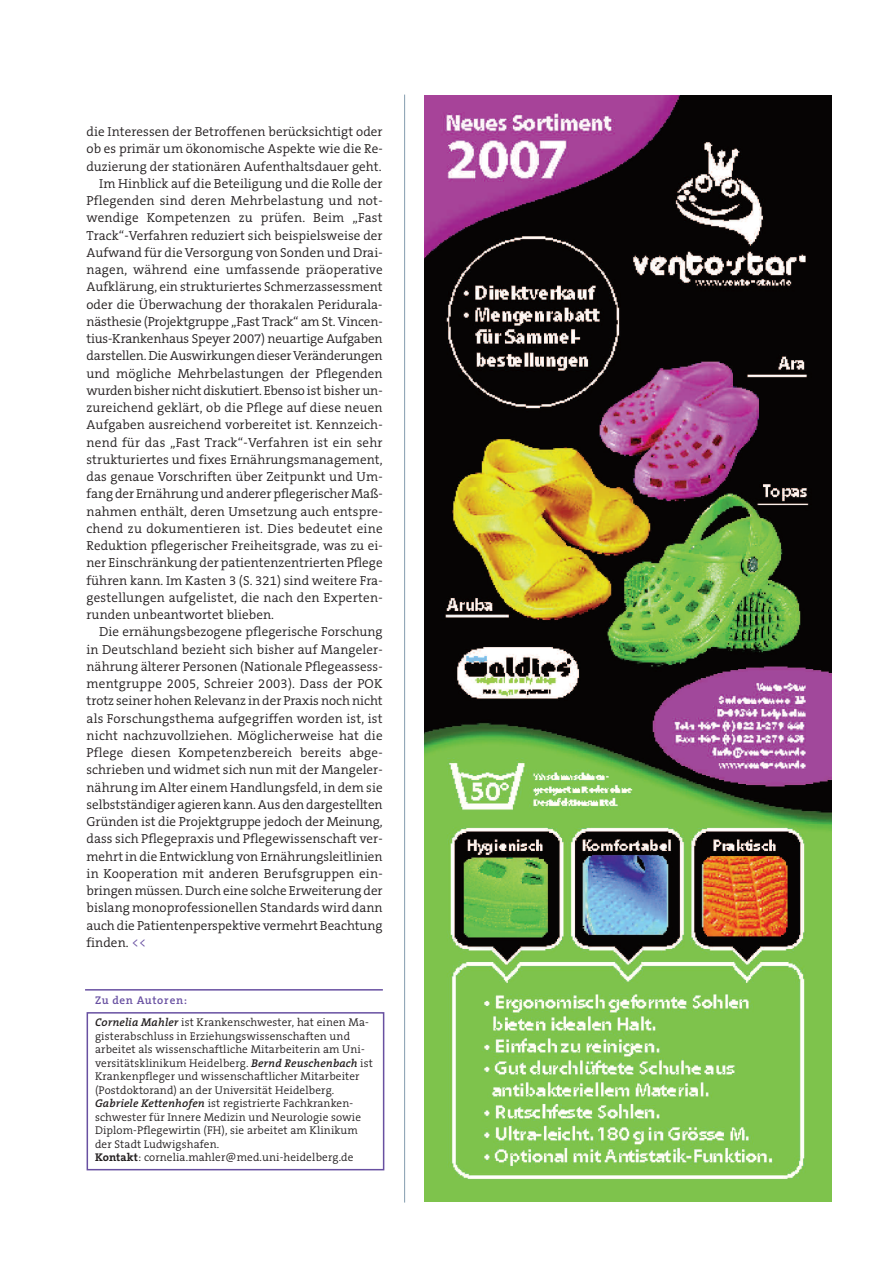
<style>
.page{position:relative;width:893px;height:1263px;background:#fff}
.page>*{position:absolute;margin:0;border:0;box-sizing:border-box;transform-origin:0 0}
.t1{font:300 13.2px "The Serif B4";letter-spacing:.005em;color:#231f20}
.t2{font:300 13.2px "The Serif B4";letter-spacing:-.015em;color:#231f20}
.t3{font:300 11.25px/13.5px "The Serif B4";letter-spacing:.01em;color:#231f20}
.t4{font:600 11.25px "The Serif B6";letter-spacing:.055em;color:#6850a1}
.s1{color:#6850a1}
.s2{font-family:"The Serif B6";font-weight:600;font-style:italic}
.s3{font-family:"The Serif B7";font-weight:700}
</style>
<div class="page">
<img style="left:425px;top:96px;width:406px;height:1105px">
<hr style="left:85px;top:989px;width:298px;height:1px;background:#6850a1">
<div style="left:87px;top:1012px;width:297px;height:158px;border:2px solid #6850a1"></div>
<hr style="left:404px;top:95px;width:1px;height:1107px;background:#839caf">
<p class="t1" style="left:87px;top:125px;width:298px">die Interessen der Betroffenen berücksichtigt oder</p>
<p class="t1" style="left:87px;top:142px;width:298px">ob es primär um ökonomische Aspekte wie die Re-</p>
<p class="t1" style="left:87px;top:159px;width:297px">duzierung der stationären Aufenthaltsdauer geht.</p>
<p class="t1" style="left:99px;top:177px;width:285px">Im Hinblick auf die Beteiligung und die Rolle der</p>
<p class="t1" style="left:87px;top:194px;width:298px">Pflegenden sind deren Mehrbelastung und not-</p>
<p class="t1" style="left:87px;top:211px;width:298px">wendige Kompetenzen zu prüfen. Beim „Fast</p>
<p class="t1" style="left:87px;top:228px;width:298px">Track“-Verfahren reduziert sich beispielsweise der</p>
<p class="t1" style="left:87px;top:246px;width:298px">Aufwand für die Versorgung von Sonden und Drai-</p>
<p class="t1" style="left:87px;top:263px;width:298px">nagen, während eine umfassende präoperative</p>
<p class="t1" style="left:87px;top:280px;width:298px">Aufklärung, ein strukturiertes Schmerzassessment</p>
<p class="t1" style="left:87px;top:297px;width:298px">oder die Überwachung der thorakalen Peridurala-</p>
<p class="t1" style="left:87px;top:315px;width:298px">nästhesie (Projektgruppe „Fast Track“ am St. Vincen-</p>
<p class="t1" style="left:87px;top:332px;width:298px">tius-Krankenhaus Speyer 2007) neuartige Aufgaben</p>
<p class="t2" style="left:87px;top:349px;width:298px">darstellen.DieAuswirkungendieserVeränderungen</p>
<p class="t1" style="left:87px;top:366px;width:298px">und mögliche Mehrbelastungen der Pflegenden</p>
<p class="t2" style="left:87px;top:384px;width:298px">wurdenbishernichtdiskutiert. Ebenso ist bisher un-</p>
<p class="t1" style="left:87px;top:401px;width:298px">zureichend geklärt, ob die Pflege auf diese neuen</p>
<p class="t1" style="left:87px;top:418px;width:298px">Aufgaben ausreichend vorbereitet ist. Kennzeich-</p>
<p class="t1" style="left:87px;top:435px;width:298px">nend für das „Fast Track“-Verfahren ist ein sehr</p>
<p class="t1" style="left:87px;top:453px;width:298px">strukturiertes und fixes Ernährungsmanagement,</p>
<p class="t1" style="left:87px;top:470px;width:298px">das genaue Vorschriften über Zeitpunkt und Um-</p>
<p class="t1" style="left:87px;top:487px;width:298px">fang der Ernährung und anderer pflegerischer Maß-</p>
<p class="t1" style="left:87px;top:504px;width:298px">nahmen enthält, deren Umsetzung auch entspre-</p>
<p class="t1" style="left:87px;top:522px;width:298px">chend zu dokumentieren ist. Dies bedeutet eine</p>
<p class="t1" style="left:87px;top:539px;width:298px">Reduktion pflegerischer Freiheitsgrade, was zu ei-</p>
<p class="t1" style="left:87px;top:556px;width:298px">ner Einschränkung der patientenzentrierten Pflege</p>
<p class="t1" style="left:87px;top:573px;width:298px">führen kann. Im Kasten 3 (S. 321) sind weitere Fra-</p>
<p class="t1" style="left:87px;top:591px;width:298px">gestellungen aufgelistet, die nach den Experten-</p>
<p class="t1" style="left:87px;top:608px;width:189px">runden unbeantwortet blieben.</p>
<p class="t1" style="left:99px;top:625px;width:285px">Die ernähungsbezogene pflegerische Forschung</p>
<p class="t1" style="left:87px;top:642px;width:298px">in Deutschland bezieht sich bisher auf Mangeler-</p>
<p class="t1" style="left:87px;top:660px;width:298px">nährung älterer Personen (Nationale Pflegeassess-</p>
<p class="t1" style="left:87px;top:677px;width:298px">mentgruppe 2005, Schreier 2003). Dass der POK</p>
<p class="t1" style="left:87px;top:694px;width:298px">trotz seiner hohen Relevanz in der Praxis noch nicht</p>
<p class="t1" style="left:87px;top:711px;width:298px">als Forschungsthema aufgegriffen worden ist, ist</p>
<p class="t1" style="left:87px;top:729px;width:298px">nicht nachzuvollziehen. Möglicherweise hat die</p>
<p class="t1" style="left:87px;top:746px;width:298px">Pflege diesen Kompetenzbereich bereits abge-</p>
<p class="t1" style="left:87px;top:763px;width:298px">schrieben und widmet sich nun mit der Mangeler-</p>
<p class="t1" style="left:87px;top:780px;width:298px">nährung im Alter einem Handlungsfeld, in dem sie</p>
<p class="t1" style="left:87px;top:798px;width:298px">selbstständiger agierenkann.Aus dendargestellten</p>
<p class="t1" style="left:87px;top:815px;width:298px">Gründen ist die Projektgruppe jedoch der Meinung,</p>
<p class="t1" style="left:87px;top:832px;width:298px">dass sich Pflegepraxis und Pflegewissenschaft ver-</p>
<p class="t1" style="left:87px;top:849px;width:298px">mehrt in die Entwicklung von Ernährungsleitlinien</p>
<p class="t1" style="left:87px;top:867px;width:298px">in Kooperation mit anderen Berufsgruppen ein-</p>
<p class="t1" style="left:87px;top:884px;width:298px">bringen müssen. Durch eine solche Erweiterung der</p>
<p class="t1" style="left:87px;top:901px;width:298px">bislang monoprofessionellen Standards wird dann</p>
<p class="t1" style="left:87px;top:918px;width:298px">auch die Patientenperspektive vermehrt Beachtung</p>
<p class="t1" style="left:87px;top:936px;width:61px">finden. <span class="s1">&lt;&lt;</span></p>
<p class="t4" style="left:95px;top:994px;width:94px">Zu den Autoren:</p>
<p class="t3" style="left:95px;top:1016px;width:279px"><span class="s2">Cornelia Mahler</span> ist Krankenschwester, hat einen Ma&shy;gisterabschluss in Erziehungswissenschaften und arbeitet als wissenschaftliche Mitarbeiterin am Uni&shy;versitätsklinikum Heidelberg. <span class="s2">Bernd Reuschenbach</span> ist Krankenpfleger und wissenschaftlicher Mitarbeiter (Postdoktorand) an der Universität Heidelberg.<br><span class="s2">Gabriele Kettenhofen</span> ist registrierte Fachkranken&shy;schwester für Innere Medizin und Neurologie sowie Diplom-Pflegewirtin (FH), sie arbeitet am Klinikum der Stadt Ludwigshafen.<br><span class="s3">Kontakt</span>: cornelia.mahler@med.uni-heidelberg.de</p>
</div>
